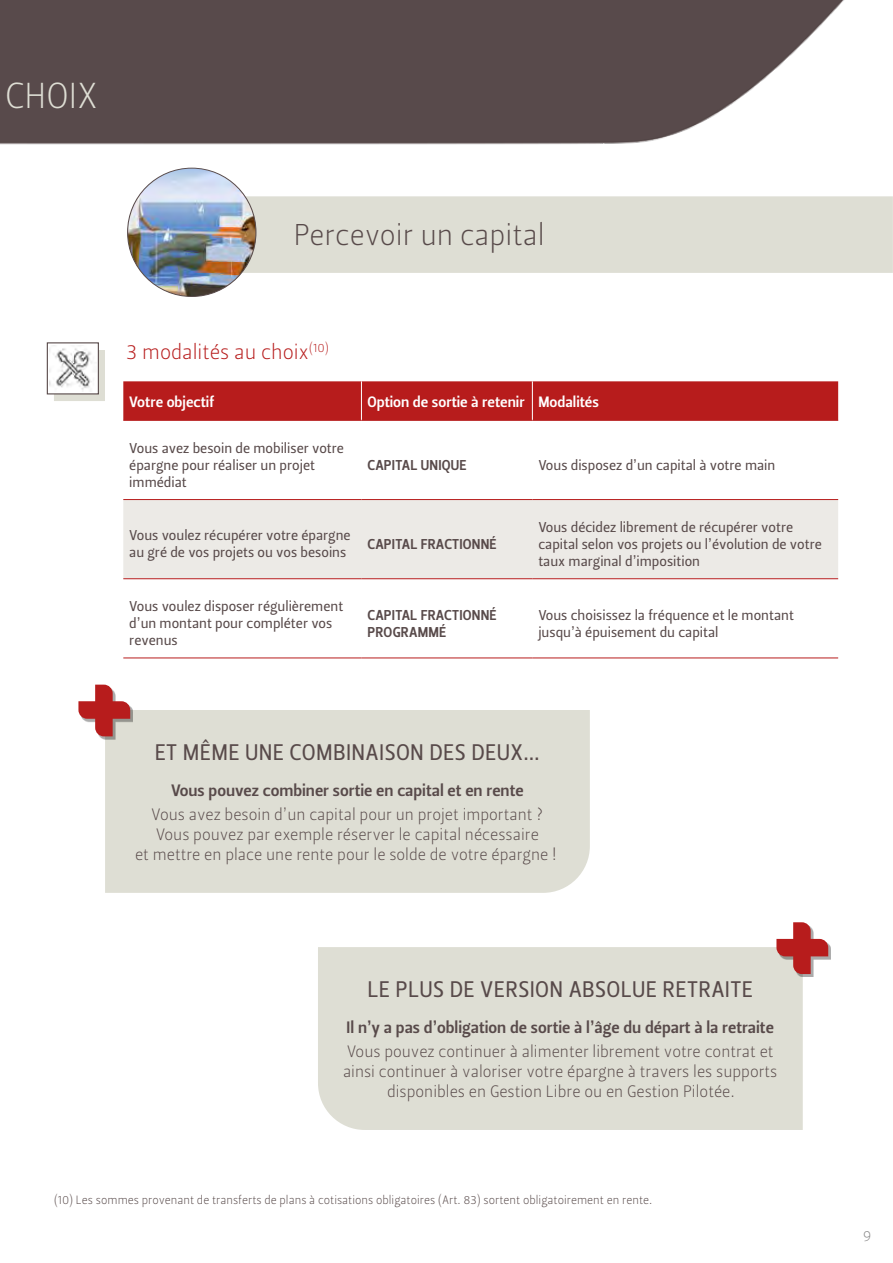
<style>
.page{position:relative;width:893px;height:1263px;background:#fff}
.page>*{position:absolute;margin:0;border:0;box-sizing:border-box;transform-origin:0 0}
.t1{font:36px "Leitura Sans Grot 1";letter-spacing:.005em;color:#deded4}
.t2{font:30px "Leitura Sans Grot 1";color:#584a4a}
.t3{font:22.5px "Leitura Sans Grot 2";letter-spacing:.015em;color:#584a4a}
.t4{font:21px "Leitura Sans Grot 1";color:#b71c1c}
.t5{font:16.5px/19.8px "Leitura Sans Grot 1";color:#584a4a;text-align:center}
.t6{font:16.5px "Leitura Sans Grot 3";color:#584a4a}
.t7{font:15px "Leitura Sans Grot 3";color:#fff}
.t8{font:15px "Leitura Sans Grot 1";color:#878787}
.t9{font:14.25px/17.1px "Leitura Sans Grot 2";color:#584a4a}
.t10{font:14.25px/17.1px "Leitura Sans Grot 3";letter-spacing:.015em;color:#584a4a}
.t11{font:12px "Leitura Sans Grot 1";color:#584a4a}
</style>
<div class="page">
<img style="left:0;top:0;width:844px;height:174px">
<div style="left:242px;top:196px;width:651px;height:77px;background:#deded4"></div>
<img style="left:128px;top:168px;width:128px;height:128px;border-radius:64px">
<div style="left:54px;top:350px;width:51px;height:51px;background:#deded4"></div>
<div style="left:47px;top:343px;width:51px;height:51px;background:#fff"></div>
<img style="left:49px;top:345px;width:43px;height:45px">
<div style="left:47px;top:342px;width:52px;height:52px;border:1px solid #584a4a"></div>
<div style="left:105px;top:710px;width:485px;height:183px;background:#deded4"></div>
<div style="left:81px;top:687px;width:52px;height:52px;background:#000;opacity:.33"></div>
<svg style="left:78px;top:685px;width:52px;height:51px"></svg>
<div style="left:318px;top:947px;width:485px;height:183px;background:#deded4"></div>
<div style="left:779px;top:925px;width:52px;height:52px;background:#000;opacity:.33"></div>
<svg style="left:776px;top:922px;width:52px;height:52px"></svg>
<div style="left:123px;top:381px;width:715px;height:39px;background:#b71c1c"></div>
<svg style="left:123px;top:579px;width:715px;height:1px"></svg>
<div style="left:123px;top:500px;width:715px;height:78px;background:#eceae6"></div>
<hr style="left:361px;top:381px;width:1px;height:39px;background:#fff">
<hr style="left:532px;top:381px;width:1px;height:39px;background:#fff">
<hr style="left:123px;top:420px;width:238px;height:1px;background:#b71c1c">
<hr style="left:361px;top:420px;width:171px;height:1px;background:#b71c1c">
<hr style="left:532px;top:420px;width:306px;height:1px;background:#b71c1c">
<hr style="left:123px;top:499px;width:238px;height:1px;background:#b71c1c">
<hr style="left:361px;top:499px;width:171px;height:1px;background:#b71c1c">
<hr style="left:532px;top:499px;width:306px;height:1px;background:#b71c1c">
<hr style="left:123px;top:578px;width:238px;height:1px;background:#b71c1c">
<hr style="left:361px;top:578px;width:171px;height:1px;background:#b71c1c">
<hr style="left:532px;top:578px;width:306px;height:1px;background:#b71c1c">
<hr style="left:123px;top:657px;width:238px;height:1px;background:#b71c1c">
<hr style="left:361px;top:657px;width:171px;height:1px;background:#b71c1c">
<hr style="left:532px;top:657px;width:306px;height:1px;background:#b71c1c">
<h1 class="t1" style="left:5px;top:71px;width:94px">CHOIX</h1>
<h2 class="t2" style="left:294px;top:215px;width:252px">Percevoir un capital</h2>
<h3 class="t4" style="left:126px;top:337px;width:204px">3 modalités au choix<sup>(10)</sup></h3>
<p class="t7" style="left:129px;top:391px;width:86px">Votre objectif</p>
<p class="t7" style="left:367px;top:391px;width:233px">Option de sortie à retenir Modalités</p>
<p class="t9" style="left:129px;top:439px;width:216px">Vous avez besoin de mobiliser votre épargne pour réaliser un projet immédiat</p>
<p class="t10" style="left:368px;top:456px;width:101px">CAPITAL UNIQUE</p>
<p class="t9" style="left:538px;top:456px;width:238px">Vous disposez d’un capital à votre main</p>
<p class="t9" style="left:129px;top:527px;width:223px">Vous voulez récupérer votre épargne au gré de vos projets ou vos besoins</p>
<p class="t10" style="left:367px;top:536px;width:131px">CAPITAL FRACTIONNÉ</p>
<p class="t9" style="left:538px;top:518px;width:285px">Vous décidez librement de récupérer votre capital selon vos projets ou l’évolution de votre taux marginal d’imposition</p>
<p class="t9" style="left:129px;top:598px;width:215px">Vous voulez disposer régulièrement d’un montant pour compléter vos revenus</p>
<p class="t10" style="left:367px;top:606px;width:131px">CAPITAL FRACTIONNÉ<br>PROGRAMMÉ</p>
<p class="t9" style="left:538px;top:606px;width:257px">Vous choisissez la fréquence et le montant jusqu’à épuisement du capital</p>
<h3 class="t3" style="left:155px;top:737px;width:387px">ET MÊME UNE COMBINAISON DES DEUX…</h3>
<p class="t6" style="left:171px;top:779px;width:354px">Vous pouvez combiner sortie en capital et en rente</p>
<p class="t5" style="left:135px;top:805px;width:423px">Vous avez besoin d’un capital pour un projet important ?<br>Vous pouvez par exemple réserver le capital nécessaire<br>et mettre en place une rente pour le solde de votre épargne !</p>
<h3 class="t3" style="left:367px;top:974px;width:387px">LE PLUS DE VERSION ABSOLUE RETRAITE</h3>
<p class="t6" style="left:347px;top:1016px;width:429px">Il n’y a pas d’obligation de sortie à l’âge du départ à la retraite</p>
<p class="t5" style="left:343px;top:1042px;width:436px">Vous pouvez continuer à alimenter librement votre contrat et ainsi continuer à valoriser votre épargne à travers les supports disponibles en Gestion Libre ou en Gestion Pilotée.</p>
<p class="t11" style="left:54px;top:1192px;width:600px">(10) Les sommes provenant de transferts de plans à cotisations obligatoires (Art. 83) sortent obligatoirement en rente.</p>
<p class="t8" style="left:863px;top:1225px;width:10px">9</p>
</div>
